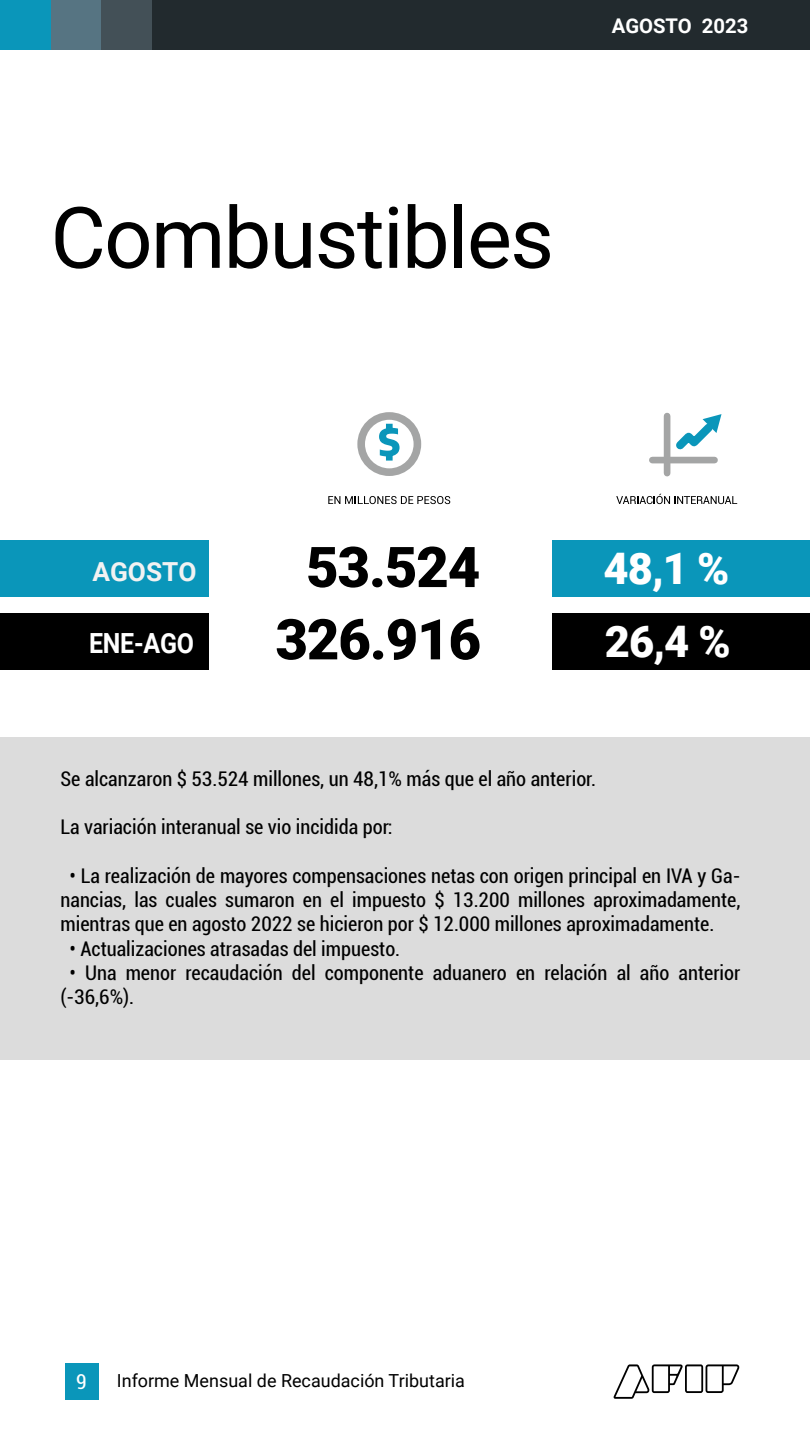
<style>
.page{position:relative;width:810px;height:1440px;background:#fff}
.page>*{position:absolute;margin:0;border:0;box-sizing:border-box;transform-origin:0 0}
.t1{font:84.97px "Roboto";letter-spacing:-.02em;color:#000}
.t2{font:900 56.25px "Roboto";letter-spacing:-.02em;color:#000}
.t3{font:900 43.5px "Roboto";color:#fff}
.t4{font:700 27.75px "Roboto";letter-spacing:-.01em;color:#fff;scale:.9 1}
.t5{font:700 26.25px "Roboto";color:#f2f2f2}
.t6{font:condensed 20.55px "Roboto";color:#fff}
.t7{font:condensed 20.25px/24.3px "Roboto";color:#000;text-align:justify}
.t8{font:700 20.25px "Roboto";color:#fff}
.t9{font:18px "Roboto";color:#000}
</style>
<div class="page">
<div style="left:0;top:737px;width:810px;height:323px;background:#dcdcdc"></div>
<div style="left:66px;top:1363px;width:33px;height:37px;background:#0a96ba"></div>
<div style="left:0;top:541px;width:209px;height:56px;background:#0a96ba"></div>
<div style="left:553px;top:541px;width:257px;height:56px;background:#0a96ba"></div>
<div style="left:151px;top:0;width:659px;height:50px;background:#222a2e"></div>
<div style="left:50px;top:0;width:51px;height:50px;background:#567482"></div>
<div style="left:101px;top:0;width:51px;height:50px;background:#435057"></div>
<div style="left:0;top:0;width:50px;height:50px;background:#0a96ba"></div>
<div style="left:0;top:614px;width:209px;height:56px;background:#000"></div>
<div style="left:553px;top:614px;width:257px;height:56px;background:#000"></div>
<svg style="left:328px;top:496px;width:122px;height:8px"></svg>
<div style="left:357px;top:412px;width:64px;height:64px;border:8px solid #a4a5a5;border-radius:50%"></div>
<svg style="left:379px;top:424px;width:21px;height:37px"></svg>
<svg style="left:616px;top:494px;width:121px;height:10px"></svg>
<div style="left:664px;top:416px;width:6px;height:57px;background:#a4a5a5"></div>
<div style="left:652px;top:457px;width:63px;height:6px;background:#a4a5a5"></div>
<svg style="left:669px;top:414px;width:53px;height:43px"></svg>
<svg style="left:614px;top:1364px;width:125px;height:35px"></svg>
<p class="t8" style="left:612px;top:12px;width:138px">AGOSTO 2023</p>
<h1 class="t1" style="left:51px;top:178px;width:505px">Combustibles</h1>
<p class="t5" style="left:92px;top:553px;width:106px">AGOSTO</p>
<h3 class="t4" style="left:89px;top:624px;width:118px">ENE-AGO</h3>
<h2 class="t2" style="left:306px;top:528px;width:176px">53.524</h2>
<h3 class="t3" style="left:604px;top:539px;width:128px">48,1 %</h3>
<h2 class="t2" style="left:275px;top:600px;width:207px">326.916</h2>
<h3 class="t3" style="left:605px;top:611px;width:128px">26,4 %</h3>
<p class="t7" style="left:60px;top:766px;width:537px">Se alcanzaron $ 53.524 millones, un 48,1% más que el año anterior.</p>
<p class="t7" style="left:60px;top:814px;width:333px">La variación interanual se vio incidida por:</p>
<p class="t7" style="left:60px;top:863px;width:682px;text-indent:9px">• La realización de mayores compensaciones netas con origen principal en IVA y Ga&shy;nancias, las cuales sumaron en el impuesto $ 13.200 millones aproximadamente, mientras que en agosto 2022 se hicieron por $ 12.000 millones aproximadamente.</p>
<p class="t7" style="left:69px;top:936px;width:332px">• Actualizaciones atrasadas del impuesto.</p>
<p class="t7" style="left:60px;top:960px;width:681px;text-indent:9px">• Una menor recaudación del componente aduanero en relación al año anterior (-36,6%).</p>
<p class="t6" style="left:76px;top:1368px;width:12px">9</p>
<p class="t9" style="left:117px;top:1368px;width:350px">Informe Mensual de Recaudación Tributaria</p>
</div>
